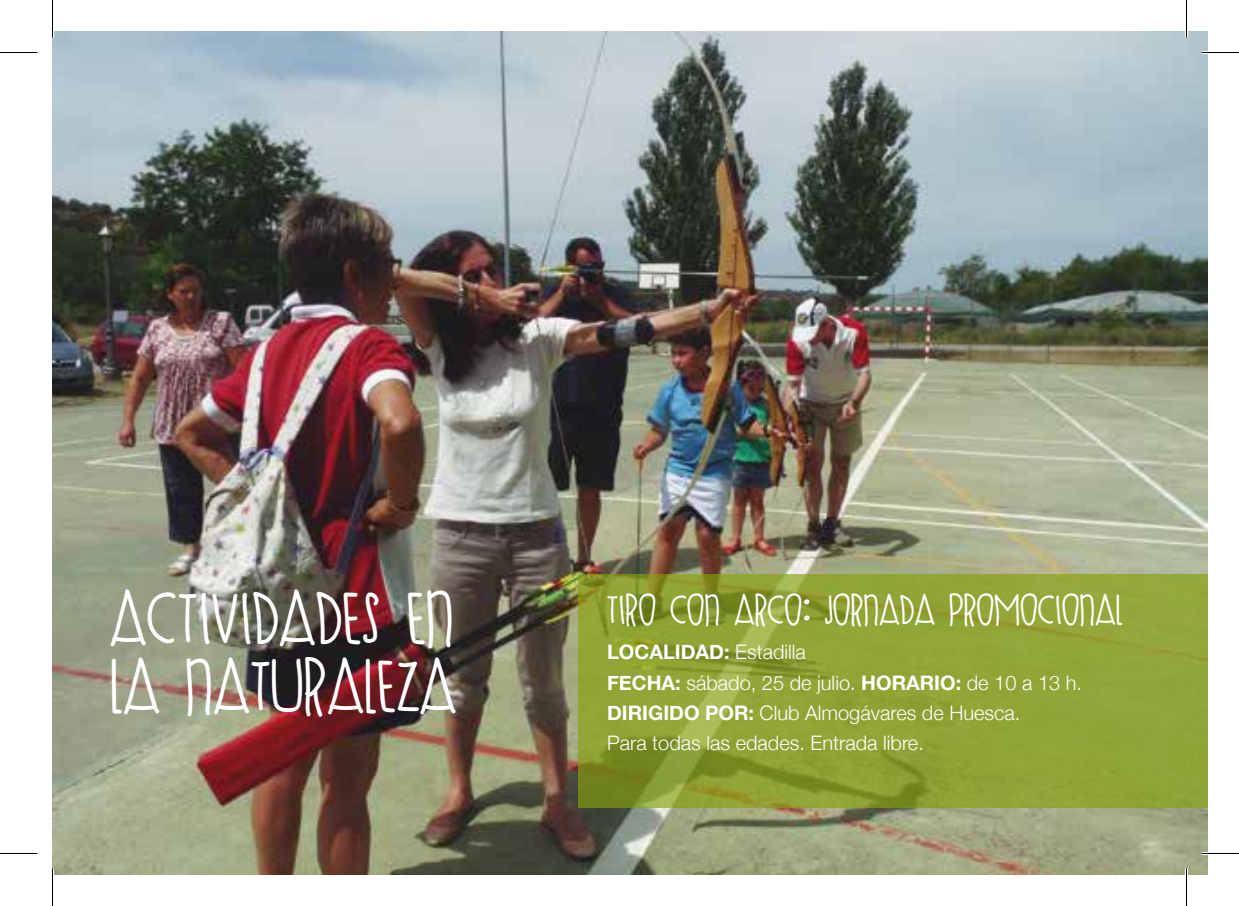
<style>
.page{position:relative;width:1239px;height:906px;background:#fff}
.page>*{position:absolute;margin:0;border:0;box-sizing:border-box;transform-origin:0 0}
.t1{font:700 45px/67.5px "SUGARSHOCKMAX'D";color:#fff}
.t2{font:700 25px "SUGARSHOCKMAX'D";color:#fff}
.t3{font:300 20px/30px "Helvetica Neue";color:#fff}
.s1{font-weight:700}
</style>
<div class="page">
<img style="left:52px;top:31px;width:1156px;height:844px">
<svg style="left:578px;top:574px;width:630px;height:234px;background:#8ea134"></svg>
<hr style="left:1201px;top:51px;width:38px;height:3px;background:#fff">
<hr style="left:1201px;top:852px;width:38px;height:3px;background:#fff">
<hr style="left:51px;top:0;width:3px;height:38px;background:#fff">
<hr style="left:51px;top:868px;width:3px;height:38px;background:#fff">
<hr style="left:1185px;top:0;width:3px;height:38px;background:#fff">
<hr style="left:1185px;top:868px;width:3px;height:38px;background:#fff">
<hr style="left:0;top:52px;width:38px;height:1px;background:#000">
<hr style="left:1201px;top:52px;width:38px;height:1px;background:#000">
<hr style="left:0;top:853px;width:38px;height:1px;background:#000">
<hr style="left:1201px;top:853px;width:38px;height:1px;background:#000">
<hr style="left:52px;top:0;width:1px;height:38px;background:#000">
<hr style="left:52px;top:868px;width:1px;height:38px;background:#000">
<hr style="left:1186px;top:0;width:1px;height:38px;background:#000">
<hr style="left:1186px;top:868px;width:1px;height:38px;background:#000">
<h1 class="t1" style="left:111px;top:595px;width:348px">ACTIVIDADES EN<br>LA NATURALEZA</h1>
<p class="t2" style="left:607px;top:601px;width:518px">TIRO CON ARCO: JORNADA PROMOCIONAL</p>
<p class="t3" style="left:607px;top:637px;width:476px"><span class="s1">LOCALIDAD:</span> Estadilla<br><span class="s1">FECHA:</span> sábado, 25 de julio. <span class="s1">HORARIO:</span> de 10 a 13 h.<br><span class="s1">DIRIGIDO POR:</span> Club Almogávares de Huesca.<br>Para todas las edades. Entrada libre.</p>
</div>
